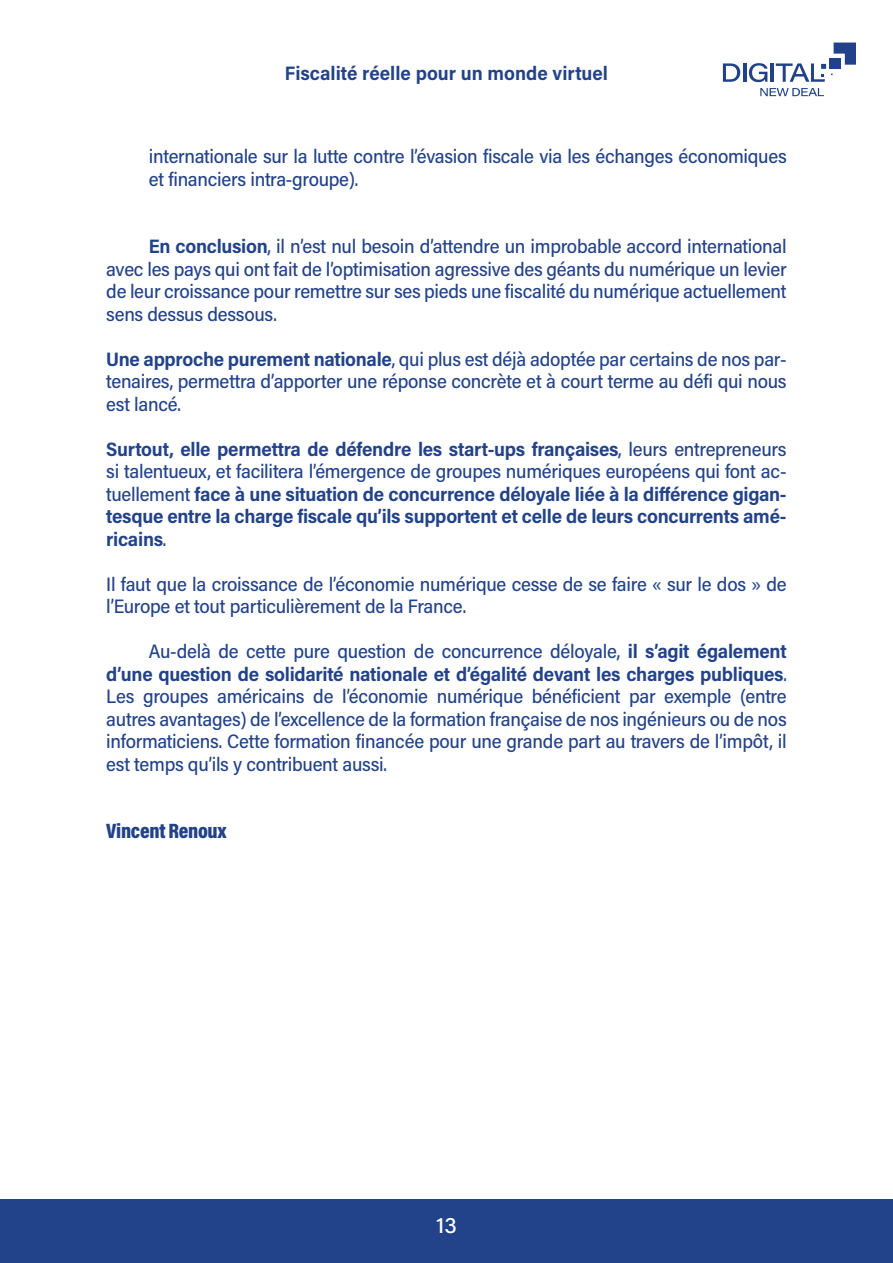
<style>
.page{position:relative;width:893px;height:1263px;background:#fff}
.page>*{position:absolute;margin:0;border:0;box-sizing:border-box;transform-origin:0 0}
.t1{font:500 22.5px "Acumin Pro";color:#fff}
.t2{font:900 21px "Acumin Pro Cond";letter-spacing:-.015em;color:#224289}
.t3{font:500 19.5px/22.5px "Acumin Pro Semi Cond";letter-spacing:-.015em;color:#224289;text-align:justify}
.t4{font:700 19.5px/22.5px "Acumin Pro Semi Cond";letter-spacing:-.015em;color:#224289;text-align:justify}
.s1{font-weight:700}
.s2{font-weight:500}
</style>
<div class="page">
<div style="left:0;top:1199px;width:893px;height:64px;background:#224289"></div>
<svg style="left:723px;top:63px;width:17px;height:19px"></svg>
<svg style="left:749px;top:63px;width:18px;height:19px"></svg>
<hr style="left:771px;top:63px;width:3px;height:19px;background:#214289">
<hr style="left:743px;top:63px;width:3px;height:19px;background:#214289">
<svg style="left:760px;top:88px;width:64px;height:8px"></svg>
<svg style="left:776px;top:43px;width:80px;height:39px"></svg>
<p class="t4" style="left:285px;top:61px;width:324px">Fiscalité réelle pour un monde virtuel</p>
<p class="t3" style="left:149px;top:144px;width:639px">internationale sur la lutte contre l’évasion fiscale via les échanges économiques et financiers intra-groupe).</p>
<p class="t3" style="left:106px;top:234px;width:682px;text-indent:43px"><span class="s1">En conclusion</span>, il n’est nul besoin d’attendre un improbable accord international avec les pays qui ont fait de l’optimisation agressive des géants du numérique un levier de leur croissance pour remettre sur ses pieds une fiscalité du numérique actuellement sens dessus dessous.</p>
<p class="t3" style="left:106px;top:347px;width:682px"><span class="s1">Une approche purement nationale</span>, qui plus est déjà adoptée par certains de nos par&shy;tenaires, permettra d’apporter une réponse concrète et à court terme au défi qui nous est lancé.</p>
<p class="t4" style="left:106px;top:437px;width:682px">Surtout, elle permettra de défendre les start-ups françaises<span class="s2">, leurs entrepreneurs si talentueux, et facilitera l’émergence de groupes numériques européens qui font ac&shy;tuellement</span> face à une situation de concurrence déloyale liée à la différence gigan&shy;tesque entre la charge fiscale qu’ils supportent et celle de leurs concurrents amé&shy;ricains<span class="s2">.</span></p>
<p class="t3" style="left:106px;top:572px;width:682px">Il faut que la croissance de l’économie numérique cesse de se faire « sur le dos » de l’Europe et tout particulièrement de la France.</p>
<p class="t3" style="left:106px;top:639px;width:682px;text-indent:43px">Au-delà de cette pure question de concurrence déloyale, <span class="s1">il s’agit également d’une question de solidarité nationale et d’égalité devant les charges publiques</span>.<br>Les groupes américains de l’économie numérique bénéficient par exemple (entre autres avantages) de l’excellence de la formation française de nos ingénieurs ou de nos informaticiens. Cette formation financée pour une grande part au travers de l’impôt, il est temps qu’ils y contribuent aussi.</p>
<p class="t2" style="left:106px;top:817px;width:122px">Vincent Renoux</p>
<p class="t1" style="left:436px;top:1210px;width:22px">13</p>
</div>
